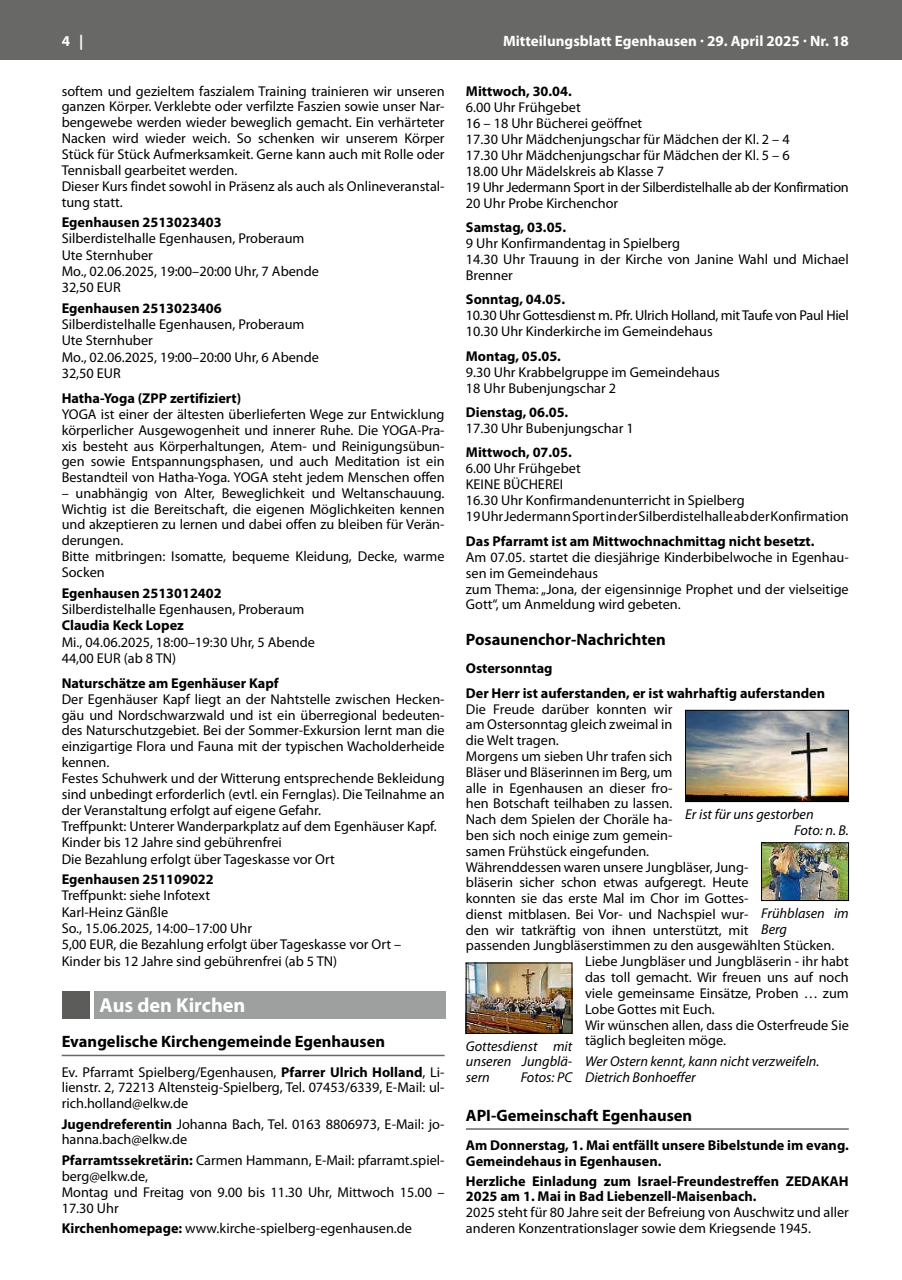
<style>
.page{position:relative;width:902px;height:1280px;background:#fff}
.page>*{position:absolute;margin:0;border:0;box-sizing:border-box;transform-origin:0 0}
.t1{font:700 20.25px "Myriad Pro";color:#fff}
.t2{font:700 16.5px "Myriad Pro";color:#000}
.t3{font:700 15px "Myriad Pro";color:#fff}
.t4{font:14.25px/15.9px "Myriad Pro";color:#000}
.t5{font:700 14.25px/15.8px "Myriad Pro";color:#000}
.t6{font:italic 14.25px/15.8px "Myriad Pro";color:#000}
.t7{font:14.25px/15.9px "Myriad Pro";letter-spacing:-.02em;color:#000}
.s1{font-weight:700}
</style>
<div class="page">
<div style="left:0;top:0;width:901px;height:60px;background:#686867"></div>
<hr style="left:62px;top:1055px;width:382px;height:1px;background:#686867">
<div style="left:94px;top:991px;width:351px;height:28px;background:#9e9f9f"></div>
<div style="left:62px;top:991px;width:28px;height:28px;background:#5c5c5b"></div>
<hr style="left:466px;top:1128px;width:382px;height:2px;background:#686867">
<img style="left:687px;top:712px;width:159px;height:88px">
<div style="left:685px;top:710px;width:163px;height:92px;border:1px solid #000"></div>
<img style="left:763px;top:844px;width:83px;height:55px">
<div style="left:761px;top:842px;width:87px;height:59px;border:1px solid #000"></div>
<img style="left:468px;top:965px;width:102px;height:66px">
<p class="t3" style="left:62px;top:31px;width:23px">4 |</p>
<p class="t3" style="left:503px;top:31px;width:347px">Mitteilungsblatt Egenhausen · 29. April 2025 · Nr. 18</p>
<p class="t4" style="left:62px;top:83px;width:384px">softem und gezieltem faszialem Training trainieren wir unseren ganzen Körper. Verklebte oder verfilzte Faszien sowie unser Nar&shy;bengewebe werden wieder beweglich gemacht. Ein verhärteter Nacken wird wieder weich. So schenken wir unserem Körper Stück für Stück Aufmerksamkeit. Gerne kann auch mit Rolle oder Tennisball gearbeitet werden.<br>Dieser Kurs findet sowohl in Präsenz als auch als Onlineveranstal&shy;tung statt.</p>
<p class="t5" style="left:62px;top:214px;width:161px">Egenhausen 2513023403</p>
<p class="t4" style="left:62px;top:230px;width:259px;line-height:16.4px">Silberdistelhalle Egenhausen, Proberaum<br>Ute Sternhuber<br>Mo., 02.06.2025, 19:00–20:00 Uhr, 7 Abende<br>32,50 EUR</p>
<p class="t5" style="left:62px;top:300px;width:161px">Egenhausen 2513023406</p>
<p class="t4" style="left:62px;top:316px;width:259px;line-height:16.4px">Silberdistelhalle Egenhausen, Proberaum<br>Ute Sternhuber<br>Mo., 02.06.2025, 19:00–20:00 Uhr, 6 Abende<br>32,50 EUR</p>
<p class="t5" style="left:62px;top:390px;width:181px">Hatha-Yoga (ZPP zertifiziert)</p>
<p class="t4" style="left:62px;top:406px;width:384px;text-align:justify">YOGA ist einer der ältesten überlieferten Wege zur Entwicklung körperlicher Ausgewogenheit und innerer Ruhe. Die YOGA-Pra&shy;xis besteht aus Körperhaltungen, Atem- und Reinigungsübun&shy;gen sowie Entspannungsphasen, und auch Meditation ist ein Bestandteil von Hatha-Yoga. YOGA steht jedem Menschen offen</p>
<p class="t4" style="left:62px;top:485px;width:384px">– unabhängig von Alter, Beweglichkeit und Weltanschauung.<br>Wichtig ist die Bereitschaft, die eigenen Möglichkeiten kennen und akzeptieren zu lernen und dabei offen zu bleiben für Verän&shy;derungen.<br>Bitte mitbringen: Isomatte, bequeme Kleidung, Decke, warme Socken</p>
<p class="t5" style="left:62px;top:584px;width:161px">Egenhausen 2513012402</p>
<p class="t4" style="left:62px;top:601px;width:244px">Silberdistelhalle Egenhausen, Proberaum</p>
<p class="t5" style="left:62px;top:617px;width:124px">Claudia Keck Lopez</p>
<p class="t4" style="left:62px;top:633px;width:255px;line-height:16.4px">Mi., 04.06.2025, 18:00–19:30 Uhr, 5 Abende<br>44,00 EUR (ab 8 TN)</p>
<p class="t5" style="left:62px;top:674px;width:218px">Naturschätze am Egenhäuser Kapf</p>
<p class="t4" style="left:62px;top:691px;width:384px">Der Egenhäuser Kapf liegt an der Nahtstelle zwischen Hecken&shy;gäu und Nordschwarzwald und ist ein überregional bedeuten&shy;des Naturschutzgebiet. Bei der Sommer-Exkursion lernt man die einzigartige Flora und Fauna mit der typischen Wacholderheide kennen.<br>Festes Schuhwerk und der Witterung entsprechende Bekleidung sind unbedingt erforderlich (evtl. ein Fernglas). Die Teilnahme an der Veranstaltung erfolgt auf eigene Gefahr.<br>Treffpunkt: Unterer Wanderparkplatz auf dem Egenhäuser Kapf.<br>Kinder bis 12 Jahre sind gebührenfrei<br>Die Bezahlung erfolgt über Tageskasse vor Ort</p>
<p class="t5" style="left:62px;top:871px;width:154px">Egenhausen 251109022</p>
<p class="t4" style="left:62px;top:887px;width:341px;line-height:16.4px">Treffpunkt: siehe Infotext<br>Karl-Heinz Gänßle<br>So., 15.06.2025, 14:00–17:00 Uhr<br>5,00 EUR, die Bezahlung erfolgt über Tageskasse vor Ort – Kinder bis 12 Jahre sind gebührenfrei (ab 5 TN)</p>
<h1 class="t1" style="left:99px;top:992px;width:147px">Aus den Kirchen</h1>
<p class="t2" style="left:62px;top:1031px;width:325px">Evangelische Kirchengemeinde Egenhausen</p>
<p class="t4" style="left:62px;top:1064px;width:384px;text-align:justify">Ev. Pfarramt Spielberg/Egenhausen, <span class="s1">Pfarrer Ulrich Holland</span>, Li&shy;lienstr. 2, 72213 Altensteig-Spielberg, Tel. 07453/6339, E-Mail: ul&shy;rich.holland@elkw.de</p>
<p class="t4" style="left:62px;top:1116px;width:384px"><span class="s1">Jugendreferentin</span> Johanna Bach, Tel. 0163 8806973, E-Mail: jo&shy;hanna.bach@elkw.de</p>
<p class="t4" style="left:62px;top:1152px;width:384px"><span class="s1">Pfarramtssekretärin:</span> Carmen Hammann, E-Mail: pfarramt.spiel&shy;berg@elkw.de,<br>Montag und Freitag von 9.00 bis 11.30 Uhr, Mittwoch 15.00 – 17.30 Uhr</p>
<p class="t4" style="left:62px;top:1220px;width:352px"><span class="s1">Kirchenhomepage:</span> www.kirche-spielberg-egenhausen.de</p>
<p class="t5" style="left:466px;top:83px;width:107px">Mittwoch, 30.04.</p>
<p class="t4" style="left:466px;top:99px;width:384px">6.00 Uhr Frühgebet<br>16 – 18 Uhr Bücherei geöffnet<br>17.30 Uhr Mädchenjungschar für Mädchen der Kl. 2 – 4<br>17.30 Uhr Mädchenjungschar für Mädchen der Kl. 5 – 6<br>18.00 Uhr Mädelskreis ab Klasse 7<br>19 Uhr Jedermann Sport in der Silberdistelhalle ab der Konfirmation 20 Uhr Probe Kirchenchor</p>
<p class="t5" style="left:466px;top:219px;width:102px">Samstag, 03.05.</p>
<p class="t4" style="left:466px;top:235px;width:384px">9 Uhr Konfirmandentag in Spielberg<br>14.30 Uhr Trauung in der Kirche von Janine Wahl und Michael<br>Brenner</p>
<p class="t5" style="left:466px;top:291px;width:101px">Sonntag, 04.05.</p>
<p class="t7" style="left:466px;top:307px;width:384px">10.30 Uhr Gottesdienst m. Pfr. Ulrich Holland, mit Taufe von Paul Hiel<br>10.30 Uhr Kinderkirche im Gemeindehaus</p>
<p class="t5" style="left:466px;top:347px;width:97px">Montag, 05.05.</p>
<p class="t4" style="left:466px;top:364px;width:255px">9.30 Uhr Krabbelgruppe im Gemeindehaus<br>18 Uhr Bubenjungschar 2</p>
<p class="t5" style="left:466px;top:404px;width:104px">Dienstag, 06.05.</p>
<p class="t4" style="left:466px;top:420px;width:169px">17.30 Uhr Bubenjungschar 1</p>
<p class="t5" style="left:466px;top:444px;width:107px">Mittwoch, 07.05.</p>
<p class="t4" style="left:466px;top:460px;width:384px">6.00 Uhr Frühgebet<br>KEINE BÜCHEREI<br>16.30 Uhr Konfirmandenunterricht in Spielberg<br>19 Uhr Jedermann Sport in der Silberdistelhalle ab der Konfirmation</p>
<p class="t5" style="left:466px;top:533px;width:350px">Das Pfarramt ist am Mittwochnachmittag nicht besetzt.</p>
<p class="t4" style="left:466px;top:549px;width:384px">Am 07.05. startet die diesjährige Kinderbibelwoche in Egenhau&shy;sen im Gemeindehaus<br>zum Thema: „Jona, der eigensinnige Prophet und der vielseitige Gott“, um Anmeldung wird gebeten.</p>
<p class="t2" style="left:466px;top:628px;width:201px">Posaunenchor-Nachrichten</p>
<p class="t5" style="left:466px;top:656px;width:361px;line-height:24.5px">Ostersonntag<br>Der Herr ist auferstanden, er ist wahrhaftig auferstanden</p>
<p class="t4" style="left:466px;top:701px;width:208px">Die Freude darüber konnten wir</p>
<p class="t4" style="left:466px;top:716px;width:208px">am Ostersonntag gleich zweimal in</p>
<p class="t4" style="left:466px;top:732px;width:94px">die Welt tragen.</p>
<p class="t4" style="left:466px;top:748px;width:208px">Morgens um sieben Uhr trafen sich</p>
<p class="t4" style="left:466px;top:764px;width:208px">Bläser und Bläserinnen im Berg, um</p>
<p class="t4" style="left:466px;top:780px;width:208px">alle in Egenhausen an dieser fro-</p>
<p class="t4" style="left:466px;top:795px;width:208px">hen Botschaft teilhaben zu lassen.</p>
<p class="t4" style="left:466px;top:811px;width:208px">Nach dem Spielen der Choräle ha-</p>
<p class="t4" style="left:466px;top:827px;width:208px">ben sich noch einige zum gemein-</p>
<p class="t4" style="left:466px;top:843px;width:185px">samen Frühstück eingefunden.</p>
<p class="t4" style="left:466px;top:859px;width:284px">Währenddessen waren unsere Jungbläser, Jung-</p>
<p class="t4" style="left:466px;top:874px;width:284px">bläserin sicher schon etwas aufgeregt. Heute</p>
<p class="t4" style="left:466px;top:890px;width:284px">konnten sie das erste Mal im Chor im Gottes-</p>
<p class="t4" style="left:466px;top:906px;width:284px">dienst mitblasen. Bei Vor- und Nachspiel wur-</p>
<p class="t4" style="left:466px;top:922px;width:284px">den wir tatkräftig von ihnen unterstützt, mit</p>
<p class="t4" style="left:466px;top:937px;width:370px">passenden Jungbläserstimmen zu den ausgewählten Stücken.</p>
<p class="t4" style="left:585px;top:953px;width:265px">Liebe Jungbläser und Jungbläserin - ihr habt</p>
<p class="t4" style="left:585px;top:969px;width:265px">das toll gemacht. Wir freuen uns auf noch</p>
<p class="t4" style="left:585px;top:985px;width:265px">viele gemeinsame Einsätze, Proben … zum</p>
<p class="t4" style="left:585px;top:1001px;width:131px">Lobe Gottes mit Euch.</p>
<p class="t4" style="left:585px;top:1017px;width:265px">Wir wünschen allen, dass die Osterfreude Sie</p>
<p class="t4" style="left:585px;top:1032px;width:142px">täglich begleiten möge.</p>
<p class="t6" style="left:585px;top:1052px;width:236px">Wer Ostern kennt, kann nicht verzweifeln.<br>Dietrich Bonhoeffer</p>
<p class="t2" style="left:466px;top:1105px;width:228px">API-Gemeinschaft Egenhausen</p>
<p class="t5" style="left:466px;top:1136px;width:384px">Am Donnerstag, 1. Mai entfällt unsere Bibelstunde im evang.<br>Gemeindehaus in Egenhausen.</p>
<p class="t5" style="left:466px;top:1172px;width:384px">Herzliche Einladung zum Israel-Freundestreffen ZEDAKAH<br>2025 am 1. Mai in Bad Liebenzell-Maisenbach.</p>
<p class="t4" style="left:466px;top:1204px;width:384px">2025 steht für 80 Jahre seit der Befreiung von Auschwitz und aller anderen Konzentrationslager sowie dem Kriegsende 1945.</p>
<p class="t6" style="left:794px;top:806px;width:56px;text-indent:-109px">Er ist für uns gestorben<br>Foto: n. B.</p>
<p class="t6" style="left:761px;top:905px;width:89px">Frühblasen im<br>Berg</p>
<p class="t6" style="left:466px;top:1038px;width:108px;text-align:justify">Gottesdienst mit unseren Jungblä&shy;sern</p>
<p class="t6" style="left:520px;top:1069px;width:53px">Fotos: PC</p>
</div>
